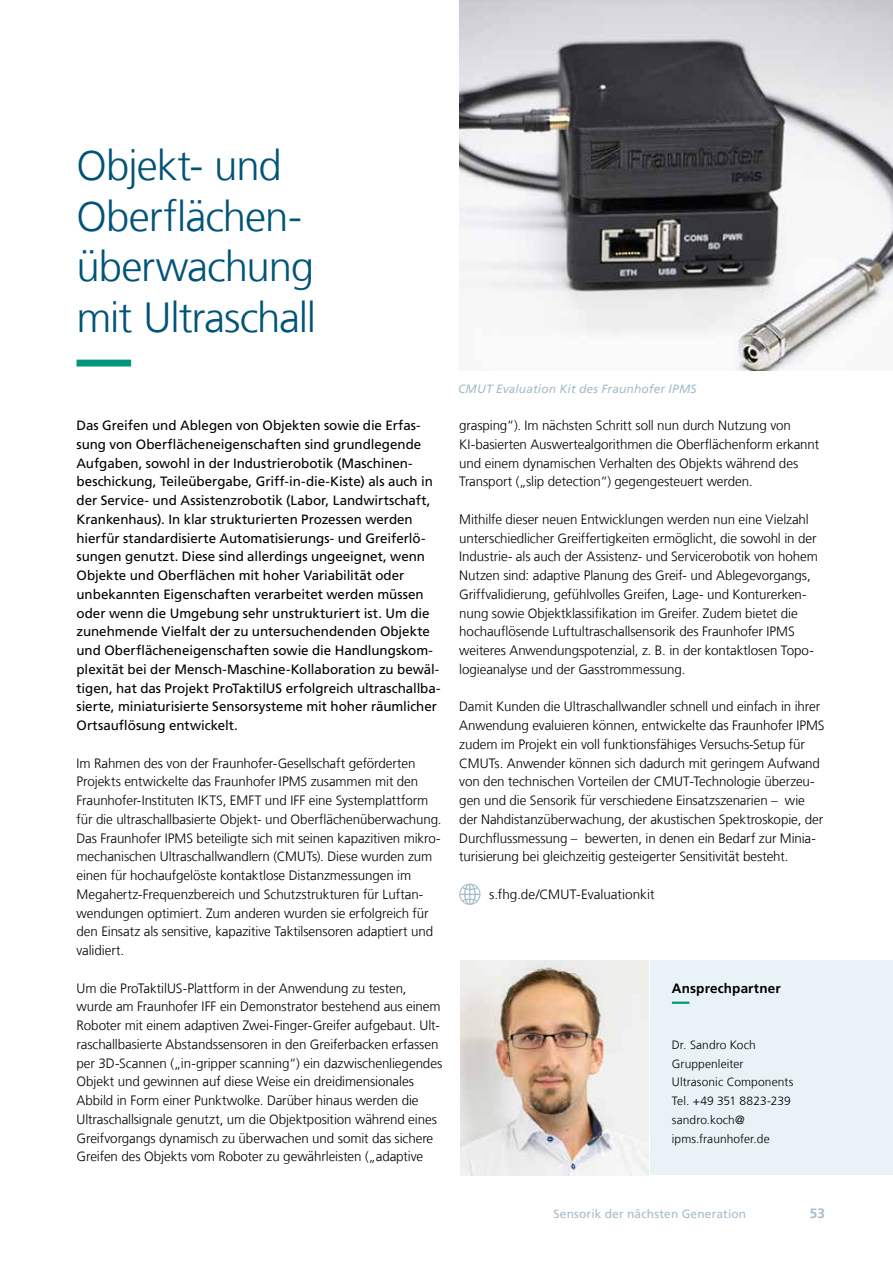
<style>
.page{position:relative;width:893px;height:1263px;background:#fff}
.page>*{position:absolute;margin:0;border:0;box-sizing:border-box;transform-origin:0 0}
.t1{font:300 42px/50.4px "Frutiger LT Com";letter-spacing:-.025em;color:#005478}
.t2{font:300 13.5px/18.8px "Frutiger LT Com";letter-spacing:-.005em;color:#000}
.t3{font:13.5px/18.8px "Frutiger LT Com";color:#000}
.t4{font:700 13.5px "Frutiger LT Com";letter-spacing:.01em;color:#000}
.t5{font:700 13.5px "Frutiger LT Com";color:#a5bcca}
.t6{font:300 12px/18.8px "Frutiger LT Com";letter-spacing:.005em;color:#000}
.t7{font:italic 12px "Frutiger LT Com";letter-spacing:.015em;color:#a5bcca}
.t8{font:12px "Frutiger LT Com";letter-spacing:.015em;color:#a5bcca}
</style>
<div class="page">
<img style="left:460px;top:961px;width:189px;height:215px">
<img style="left:459px;top:0;width:434px;height:371px">
<div style="left:651px;top:960px;width:242px;height:214px;background:#e9f2f7"></div>
<svg style="left:672px;top:1001px;width:18px;height:3px"></svg>
<svg style="left:77px;top:360px;width:55px;height:6px"></svg>
<svg style="left:459px;top:884px;width:21px;height:21px"></svg>
<h1 class="t1" style="left:77px;top:141px;width:241px">Objekt- und<br>Oberflächen&shy;überwachung mit Ultraschall</h1>
<p class="t3" style="left:77px;top:416px;width:365px">Das Greifen und Ablegen von Objekten sowie die Erfas&shy;sung von Oberflächeneigenschaften sind grundlegende Aufgaben, sowohl in der Industrierobotik (Maschinen&shy;beschickung, Teileübergabe, Griff-in-die-Kiste) als auch in der Service- und Assistenzrobotik (Labor, Landwirtschaft, Krankenhaus). In klar strukturierten Prozessen werden hierfür standardisierte Automatisierungs- und Greiferlö&shy;sungen genutzt. Diese sind allerdings ungeeignet, wenn Objekte und Oberflächen mit hoher Variabilität oder unbekannten Eigenschaften verarbeitet werden müssen oder wenn die Umgebung sehr unstrukturiert ist. Um die zunehmende Vielfalt der zu untersuchendenden Objekte und Oberflächeneigenschaften sowie die Handlungskom&shy;plexität bei der Mensch-Maschine-Kollaboration zu bewäl&shy;tigen, hat das Projekt ProTaktilUS erfolgreich ultraschallba&shy;sierte, miniaturisierte Sensorsysteme mit hoher räumlicher Ortsauflösung entwickelt.</p>
<p class="t2" style="left:77px;top:754px;width:367px">Im Rahmen des von der Fraunhofer-Gesellschaft geförderten Projekts entwickelte das Fraunhofer IPMS zusammen mit den Fraunhofer-Instituten IKTS, EMFT und IFF eine Systemplattform für die ultraschallbasierte Objekt- und Oberflächenüberwachung.<br>Das Fraunhofer IPMS beteiligte sich mit seinen kapazitiven mikro&shy;mechanischen Ultraschallwandlern (CMUTs). Diese wurden zum einen für hochaufgelöste kontaktlose Distanzmessungen im Megahertz-Frequenzbereich und Schutzstrukturen für Luftan&shy;wendungen optimiert. Zum anderen wurden sie erfolgreich für den Einsatz als sensitive, kapazitive Taktilsensoren adaptiert und validiert.</p>
<p class="t2" style="left:77px;top:979px;width:367px">Um die ProTaktilUS-Plattform in der Anwendung zu testen, wurde am Fraunhofer IFF ein Demonstrator bestehend aus einem Roboter mit einem adaptiven Zwei-Finger-Greifer aufgebaut. Ult&shy;raschallbasierte Abstandssensoren in den Greiferbacken erfassen per 3D-Scannen („in-gripper scanning“) ein dazwischenliegendes Objekt und gewinnen auf diese Weise ein dreidimensionales Abbild in Form einer Punktwolke. Darüber hinaus werden die Ultraschallsignale genutzt, um die Objektposition während eines Greifvorgangs dynamisch zu überwachen und somit das sichere Greifen des Objekts vom Roboter zu gewährleisten („adaptive</p>
<p class="t7" style="left:458px;top:381px;width:240px">CMUT Evaluation Kit des Fraunhofer IPMS</p>
<p class="t2" style="left:459px;top:416px;width:361px">grasping“). Im nächsten Schritt soll nun durch Nutzung von KI-basierten Auswertealgorithmen die Oberflächenform erkannt und einem dynamischen Verhalten des Objekts während des Transport („slip detection“) gegengesteuert werden.</p>
<p class="t2" style="left:459px;top:510px;width:360px">Mithilfe dieser neuen Entwicklungen werden nun eine Vielzahl unterschiedlicher Greiffertigkeiten ermöglicht, die sowohl in der Industrie- als auch der Assistenz- und Servicerobotik von hohem Nutzen sind: adaptive Planung des Greif- und Ablegevorgangs, Griffvalidierung, gefühlvolles Greifen, Lage- und Konturerken&shy;nung sowie Objektklassifikation im Greifer. Zudem bietet die hochauflösende Luftultraschallsensorik des Fraunhofer IPMS weiteres Anwendungspotenzial, z. B. in der kontaktlosen Topo&shy;logieanalyse und der Gasstrommessung.</p>
<p class="t2" style="left:459px;top:697px;width:367px">Damit Kunden die Ultraschallwandler schnell und einfach in ihrer Anwendung evaluieren können, entwickelte das Fraunhofer IPMS zudem im Projekt ein voll funktionsfähiges Versuchs-Setup für CMUTs. Anwender können sich dadurch mit geringem Aufwand von den technischen Vorteilen der CMUT-Technologie überzeu&shy;gen und die Sensorik für verschiedene Einsatzszenarien – wie der Nahdistanzüberwachung, der akustischen Spektroskopie, der Durchflussmessung – bewerten, in denen ein Bedarf zur Minia&shy;turisierung bei gleichzeitig gesteigerter Sensitivität besteht.</p>
<p class="t2" style="left:489px;top:885px;width:167px">s.fhg.de/CMUT-Evaluationkit</p>
<p class="t4" style="left:672px;top:980px;width:110px">Ansprechpartner</p>
<p class="t6" style="left:672px;top:1035px;width:123px">Dr. Sandro Koch<br>Gruppenleiter<br>Ultrasonic Components<br>Tel. +49 351 8823-239 sandro.koch@ ipms.fraunhofer.de</p>
<p class="t8" style="left:554px;top:1206px;width:194px">Sensorik der nächsten Generation</p>
<p class="t5" style="left:810px;top:1205px;width:17px">53</p>
</div>
